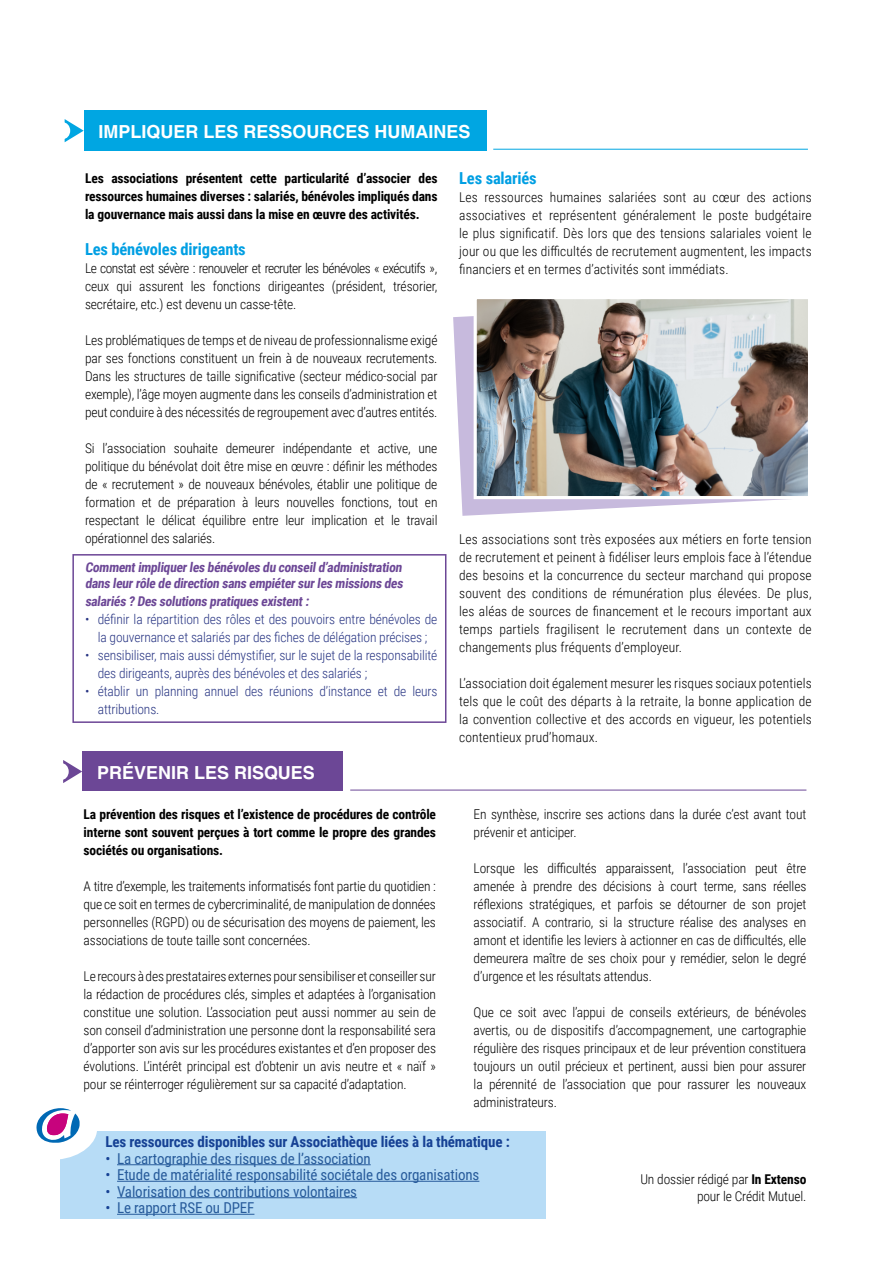
<style>
.page{position:relative;width:893px;height:1263px;background:#fff}
.page>*{position:absolute;margin:0;border:0;box-sizing:border-box;transform-origin:0 0}
.t1{font:700 18px "Helvetica LT Std";color:#fff}
.t2{font:700 16.5px "Roboto Condensed";letter-spacing:-.01em;color:#009fe3}
.t3{font:15px "Roboto Condensed";letter-spacing:-.01em;color:#275b9b}
.t4{font:700 15px "Roboto Condensed";letter-spacing:-.01em;color:#164194}
.t5{font:300 13.5px/18px "Roboto Condensed";letter-spacing:-.01em;color:#000;text-align:justify}
.t6{font:700 13.5px/18px "Roboto Condensed";letter-spacing:-.01em;color:#000;text-align:justify}
.t7{font:300 13.5px/18px "Roboto Condensed";letter-spacing:-.01em;color:#283583}
.t8{font:700 13.5px/16.5px "Roboto Condensed";color:#6c4796}
.s1{color:#164194}
.s2{font-weight:700}
</style>
<div class="page">
<div style="left:72px;top:554px;width:374px;height:169px;border:2px solid #6c4796"></div>
<div style="left:84px;top:111px;width:402px;height:40px;background:#00a6e2"></div>
<svg style="left:65px;top:119px;width:19px;height:23px"></svg>
<div style="left:55px;top:122px;width:15px;height:17px;background:#fff;border-radius:50%"></div>
<hr style="left:493px;top:149px;width:315px;height:1px;background:#00a6e2">
<div style="left:83px;top:751px;width:260px;height:39px;background:#6c4796"></div>
<svg style="left:63px;top:760px;width:19px;height:23px"></svg>
<div style="left:54px;top:763px;width:15px;height:17px;background:#fff;border-radius:50%"></div>
<hr style="left:350px;top:790px;width:456px;height:1px;background:#6c4796">
<svg style="left:453px;top:316px;width:337px;height:200px;fill:#c7badd"></svg>
<img style="left:478px;top:300px;width:329px;height:195px">
<div style="left:474px;top:296px;width:337px;height:203px;border:3px solid #fff"></div>
<div style="left:60px;top:1131px;width:485px;height:88px;background:#b7dcf6"></div>
<svg style="left:36px;top:1108px;width:61px;height:52px"></svg>
<hr style="left:117px;top:1164px;width:254px;height:1px;background:#275b9b">
<hr style="left:117px;top:1181px;width:362px;height:1px;background:#275b9b">
<hr style="left:117px;top:1197px;width:240px;height:1px;background:#275b9b">
<hr style="left:117px;top:1214px;width:137px;height:1px;background:#275b9b">
<h1 class="t1" style="left:99px;top:120px;width:373px">IMPLIQUER LES RESSOURCES HUMAINES</h1>
<p class="t6" style="left:85px;top:169px;width:354px">Les associations présentent cette particularité d’associer des ressources humaines diverses : salariés, bénévoles impliqués dans la gouvernance mais aussi dans la mise en œuvre des activités.</p>
<p class="t2" style="left:85px;top:238px;width:162px">Les bénévoles dirigeants</p>
<p class="t5" style="left:85px;top:259px;width:354px">Le constat est sévère : renouveler et recruter les bénévoles « exécutifs », ceux qui assurent les fonctions dirigeantes (président, trésorier, secrétaire, etc.) est devenu un casse-tête.</p>
<p class="t5" style="left:85px;top:331px;width:354px">Les problématiques de temps et de niveau de professionnalisme exigé par ses fonctions constituent un frein à de nouveaux recrutements.<br>Dans les structures de taille significative (secteur médico-social par exemple), l’âge moyen augmente dans les conseils d’administration et peut conduire à des nécessités de regroupement avec d’autres entités.</p>
<p class="t5" style="left:85px;top:439px;width:354px">Si l’association souhaite demeurer indépendante et active, une politique du bénévolat doit être mise en œuvre : définir les méthodes de « recrutement » de nouveaux bénévoles, établir une politique de formation et de préparation à leurs nouvelles fonctions, tout en respectant le délicat équilibre entre leur implication et le travail opérationnel des salariés.</p>
<p class="t8" style="left:85px;top:558px;width:322px">Commentimpliquerles bénévoles du conseild’administration dans leurrôle de direction sans empiétersurles missions des</p>
<p class="t8" style="left:85px;top:593px;width:228px">salariés ? Des solutions pratiques existent:</p>
<p class="t7" style="left:85px;top:610px;width:354px;text-align:center">• définir la répartition des rôles et des pouvoirs entre bénévoles de la gouvernance et salariés par des fiches de délégation précises ;</p>
<p class="t7" style="left:98px;top:646px;width:341px;text-indent:-13px">• sensibiliser, mais aussi démystifier, sur le sujet de la responsabilité des dirigeants, auprès des bénévoles et des salariés ;</p>
<p class="t7" style="left:98px;top:682px;width:341px;text-indent:-13px">• établir un planning annuel des réunions d’instance et de leurs attributions.</p>
<p class="t2" style="left:459px;top:166px;width:79px">Les salariés</p>
<p class="t5" style="left:459px;top:187px;width:354px">Les ressources humaines salariées sont au cœur des actions associatives et représentent généralement le poste budgétaire le plus significatif. Dès lors que des tensions salariales voient le jour ou que les difficultés de recrutement augmentent, les impacts financiers et en termes d’activités sont immédiats.</p>
<p class="t5" style="left:459px;top:529px;width:354px">Les associations sont très exposées aux métiers en forte tension de recrutement et peinent à fidéliser leurs emplois face à l’étendue des besoins et la concurrence du secteur marchand qui propose souvent des conditions de rémunération plus élevées. De plus, les aléas de sources de financement et le recours important aux temps partiels fragilisent le recrutement dans un contexte de changements plus fréquents d’employeur.</p>
<p class="t5" style="left:459px;top:673px;width:354px">L’association doit également mesurer les risques sociaux potentiels tels que le coût des départs à la retraite, la bonne application de la convention collective et des accords en vigueur, les potentiels contentieux prud’homaux.</p>
<h1 class="t1" style="left:97px;top:761px;width:219px">PRÉVENIR LES RISQUES</h1>
<p class="t6" style="left:84px;top:805px;width:354px">La prévention des risques et l’existence de procédures de contrôle interne sont souvent perçues à tort comme le propre des grandes sociétés ou organisations.</p>
<p class="t5" style="left:84px;top:877px;width:354px">A titre d’exemple, les traitements informatisés font partie du quotidien : que ce soit en termes de cybercriminalité, de manipulation de données personnelles (RGPD) ou de sécurisation des moyens de paiement, les associations de toute taille sont concernées.</p>
<p class="t5" style="left:84px;top:967px;width:354px">Le recours à des prestataires externes pour sensibiliser et conseiller sur la rédaction de procédures clés, simples et adaptées à l’organisation constitue une solution. L’association peut aussi nommer au sein de son conseil d’administration une personne dont la responsabilité sera d’apporter son avis sur les procédures existantes et d’en proposer des évolutions. L’intérêt principal est d’obtenir un avis neutre et « naïf » pour se réinterroger régulièrement sur sa capacité d’adaptation.</p>
<p class="t5" style="left:474px;top:805px;width:334px">En synthèse, inscrire ses actions dans la durée c’est avant tout prévenir et anticiper.</p>
<p class="t5" style="left:474px;top:859px;width:334px">Lorsque les difficultés apparaissent, l’association peut être amenée à prendre des décisions à court terme, sans réelles réflexions stratégiques, et parfois se détourner de son projet associatif. A contrario, si la structure réalise des analyses en amont et identifie les leviers à actionner en cas de difficultés, elle demeurera maître de ses choix pour y remédier, selon le degré d’urgence et les résultats attendus.</p>
<p class="t5" style="left:474px;top:1003px;width:334px">Que ce soit avec l’appui de conseils extérieurs, de bénévoles avertis, ou de dispositifs d’accompagnement, une cartographie régulière des risques principaux et de leur prévention constituera toujours un outil précieux et pertinent, aussi bien pour assurer la pérennité de l’association que pour rassurer les nouveaux administrateurs.</p>
<p class="t4" style="left:106px;top:1131px;width:406px">Les ressources disponibles sur Associathèque liées à la thématique :</p>
<p class="t3" style="left:106px;top:1148px;width:267px"><span class="s1">•</span> La cartographie des risques de l’association</p>
<p class="t3" style="left:106px;top:1164px;width:375px"><span class="s1">•</span> Etude de matérialité responsabilité sociétale des organisations</p>
<p class="t3" style="left:106px;top:1181px;width:253px"><span class="s1">•</span> Valorisation des contributions volontaires</p>
<p class="t3" style="left:106px;top:1197px;width:150px"><span class="s1">•</span> Le rapport RSE ou DPEF</p>
<p class="t5" style="left:640px;top:1171px;width:168px;line-height:16.5px;text-align:right">Un dossier rédigé par <span class="s2">In Extenso </span>pour le Crédit Mutuel.</p>
</div>
